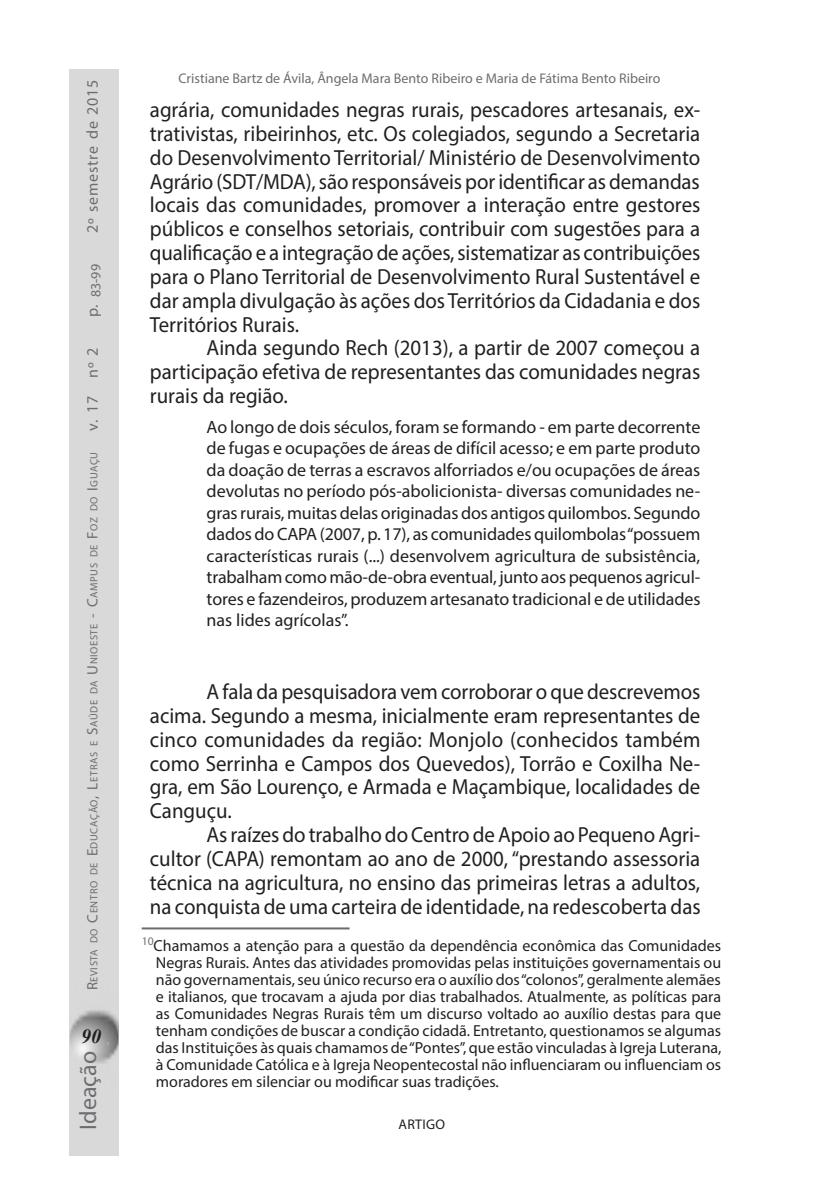
<style>
.page{position:relative;width:822px;height:1191px;background:#fff}
.page>*{position:absolute;margin:0;border:0;box-sizing:border-box;transform-origin:0 0}
.t1{font:24px "Myriad Pro";color:#6c6d70}
.A_D_TEXTO11{font:21.8px/23.8px "Myriad Pro";color:#231f20;text-align:justify;scale:.96 1}
.A_DB_CITAÇÂO{font:21.8px/23.8px "Myriad Pro";color:#231f20;text-align:justify;scale:.96 1}
.t2{font:italic 700 20px "Times New Roman";color:#231f20}
.A_DB_CITAÇÂO-2{font:17.8px/21.4px "Myriad Pro";letter-spacing:-.005em;color:#231f20;text-align:justify}
.A_E_RODAPE{font:16px/17px "Myriad Pro";color:#231f20;text-align:justify}
.t3{font:16px "Myriad Pro";letter-spacing:.05em;color:#6c6d70}
.A_B_AUTORES_interno{font:14px "Myriad Pro";color:#6c6d70}
.t4{font:14px "Myriad Pro";letter-spacing:.02em;color:#231f20}
.t5{font:10.4px "Myriad Pro";letter-spacing:.055em;color:#6c6d70}
.s1{font-size:15px}
</style>
<div class="page">
<div style="left:70px;top:70px;width:49px;height:1085px;background:#d9d9d9"></div>
<hr style="left:142px;top:927px;width:208px;height:2px;background:#6c6d70">
<p class="t3" style="left:83px;top:233px;width:155px;rotate:-90deg">2º semestre de 2015</p>
<p class="A_B_AUTORES_interno" style="left:87px;top:297px;width:35px;rotate:-90deg">83-99</p>
<p class="t3" style="left:83px;top:317px;width:14px;rotate:-90deg">p.</p>
<p class="t3" style="left:83px;top:431px;width:85px;rotate:-90deg">v. 17 nº 2</p>
<p class="t5" style="left:88px;top:990px;width:540px;rotate:-90deg"><span class="s1">R</span>evista do <span class="s1">C</span>entro de <span class="s1">E</span>ducação<span class="s1">, L</span>etras e <span class="s1">S</span>aúde da <span class="s1">U</span> nioeste <span class="s1">- C</span>ampus de <span class="s1">F</span>oz do <span class="s1">I</span> guaçu</p>
<p class="t2" style="left:81px;top:1022px;width:21px">90</p>
<p class="t1" style="left:73px;top:1129px;width:80px;rotate:-90deg">Ideação</p>
<p class="A_B_AUTORES_interno" style="left:179px;top:69px;width:483px">Cristiane Bartz de Ávila, Ângela Mara Bento Ribeiro e Maria de Fátima Bento Ribeiro</p>
<p class="A_D_TEXTO11" style="left:150px;top:97px;width:575px">agrária, comunidades negras rurais, pescadores artesanais, ex&shy;trativistas, ribeirinhos, etc. Os colegiados, segundo a Secretaria do Desenvolvimento Territorial/ Ministério de Desenvolvimento Agrário (SDT/MDA), são responsáveis por identificar as demandas locais das comunidades, promover a interação entre gestores públicos e conselhos setoriais, contribuir com sugestões para a qualificação e a integração de ações, sistematizar as contribuições para o Plano Territorial de Desenvolvimento Rural Sustentável e dar ampla divulgação às ações dos Territórios da Cidadania e dos Territórios Rurais.</p>
<p class="A_D_TEXTO11" style="left:150px;top:336px;width:575px;text-indent:57px">Ainda segundo Rech (2013), a partir de 2007 começou a participação efetiva de representantes das comunidades negras rurais da região.</p>
<p class="A_DB_CITAÇÂO-2" style="left:207px;top:416px;width:495px">Ao longo de dois séculos, foram se formando - em parte decorrente de fugas e ocupações de áreas de difícil acesso; e em parte produto da doação de terras a escravos alforriados e/ou ocupações de áreas devolutas no período pós-abolicionista- diversas comunidades ne&shy;gras rurais, muitas delas originadas dos antigos quilombos. Segundo dados do CAPA (2007, p. 17), as comunidades quilombolas “possuem características rurais (...) desenvolvem agricultura de subsistência, trabalham como mão-de-obra eventual, junto aos pequenos agricul&shy;tores e fazendeiros, produzem artesanato tradicional e de utilidades nas lides agrícolas”.</p>
<p class="A_DB_CITAÇÂO" style="left:150px;top:679px;width:575px;text-indent:57px">A fala da pesquisadora vem corroborar o que descrevemos acima. Segundo a mesma, inicialmente eram representantes de cinco comunidades da região: Monjolo (conhecidos também como Serrinha e Campos dos Quevedos), Torrão e Coxilha Ne&shy;gra, em São Lourenço, e Armada e Maçambique, localidades de Canguçu.</p>
<p class="A_DB_CITAÇÂO" style="left:150px;top:822px;width:575px;text-indent:57px">As raízes do trabalho do Centro de Apoio ao Pequeno Agri&shy;cultor (CAPA) remontam ao ano de 2000, “prestando assessoria técnica na agricultura, no ensino das primeiras letras a adultos, na conquista de uma carteira de identidade, na redescoberta das</p>
<p class="A_E_RODAPE" style="left:156px;top:937px;width:567px;text-indent:-14px"><sup>10</sup>Chamamos a atenção para a questão da dependência econômica das Comunidades Negras Rurais. Antes das atividades promovidas pelas instituições governamentais ou não governamentais, seu único recurso era o auxílio dos “colonos”, geralmente alemães e italianos, que trocavam a ajuda por dias trabalhados. Atualmente, as políticas para as Comunidades Negras Rurais têm um discurso voltado ao auxílio destas para que tenham condições de buscar a condição cidadã. Entretanto, questionamos se algumas das Instituições às quais chamamos de “Pontes”, que estão vinculadas à Igreja Luterana, à Comunidade Católica e à Igreja Neopentecostal não influenciaram ou influenciam os moradores em silenciar ou modificar suas tradições.</p>
<p class="t4" style="left:398px;top:1115px;width:48px">ARTIGO</p>
</div>
